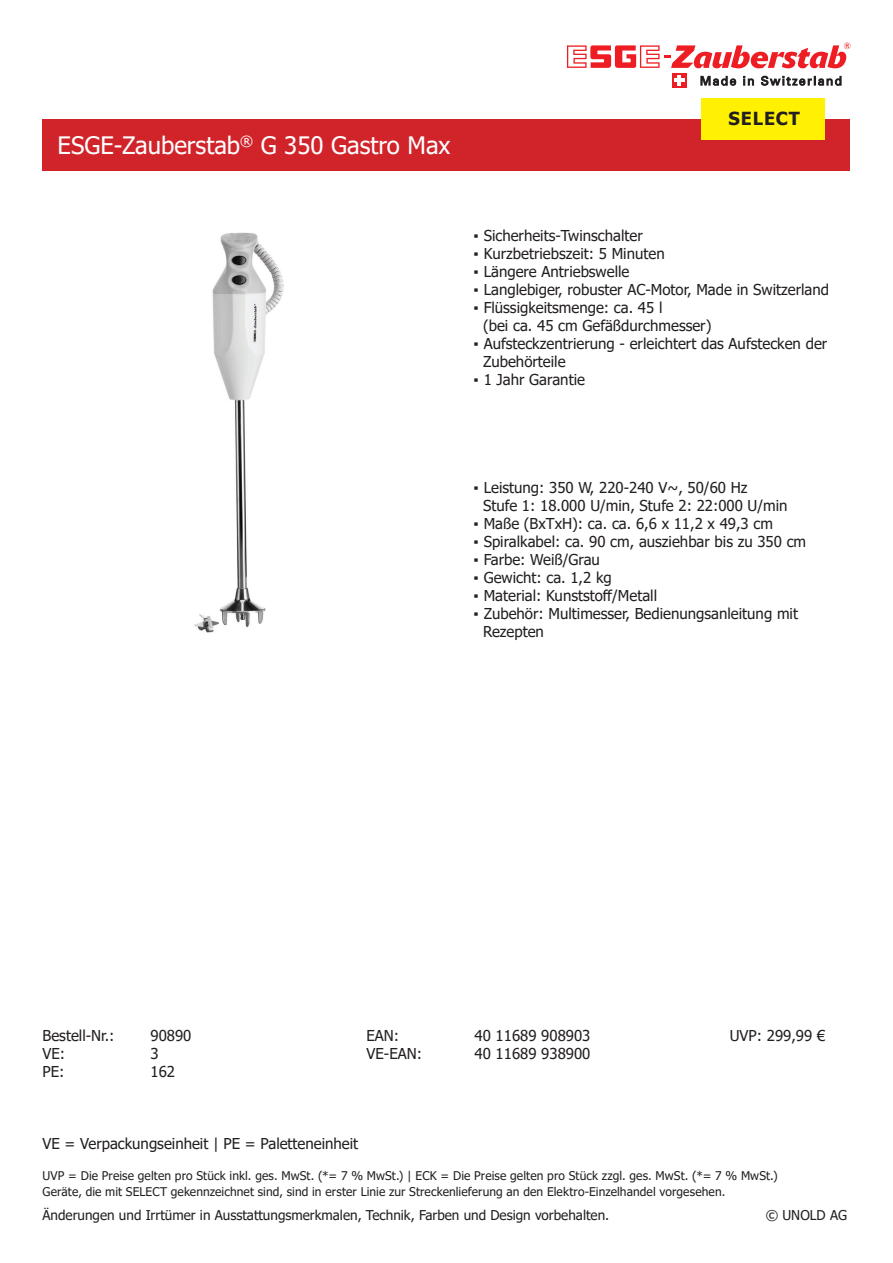
<style>
.page{position:relative;width:893px;height:1263px;background:#fff}
.page>*{position:absolute;margin:0;border:0;box-sizing:border-box;transform-origin:0 0}
.t1{font:24px "Tahoma";color:#fff}
.t2{font:700 18px "Tahoma";letter-spacing:.05em;color:#231f20}
.t3{font:15px/18px "Tahoma";color:#231f20}
.t4{font:13.5px "Tahoma";color:#231f20}
.t5{font:12px "Tahoma";letter-spacing:.01em;color:#231f20}
</style>
<div class="page">
<div style="left:43px;top:119px;width:807px;height:51px;background:#d1232a"></div>
<img style="left:194px;top:232px;width:90px;height:401px">
<div style="left:702px;top:98px;width:123px;height:42px;background:#fff101"></div>
<svg style="left:567px;top:43px;width:283px;height:25px"></svg>
<svg style="left:700px;top:75px;width:141px;height:11px"></svg>
<div style="left:671px;top:73px;width:15px;height:15px;background:#ee1d23"></div>
<hr style="left:677px;top:75px;width:4px;height:10px;background:#fff">
<hr style="left:674px;top:78px;width:10px;height:4px;background:#fff">
<p class="t1" style="left:58px;top:129px;width:394px">ESGE-Zauberstab<sup>®</sup> G 350 Gastro Max</p>
<p class="t2" style="left:728px;top:106px;width:73px">SELECT</p>
<p class="t3" style="left:474px;top:227px;width:171px">▪ Sicherheits-Twinschalter</p>
<p class="t3" style="left:474px;top:245px;width:193px">▪ Kurzbetriebszeit: 5 Minuten</p>
<p class="t3" style="left:474px;top:263px;width:157px">▪ Längere Antriebswelle</p>
<p class="t3" style="left:474px;top:281px;width:357px">▪ Langlebiger, robuster AC-Motor, Made in Switzerland</p>
<p class="t3" style="left:483px;top:299px;width:230px;text-indent:-9px">▪ Flüssigkeitsmenge: ca. 45 l<br>(bei ca. 45 cm Gefäßdurchmesser)</p>
<p class="t3" style="left:483px;top:335px;width:346px;text-indent:-9px">▪ Aufsteckzentrierung - erleichtert das Aufstecken der<br>Zubehörteile</p>
<p class="t3" style="left:474px;top:371px;width:113px">▪ 1 Jahr Garantie</p>
<p class="t3" style="left:474px;top:479px;width:275px">▪ Leistung: 350 W, 220-240 V~, 50/60 Hz</p>
<p class="t3" style="left:483px;top:497px;width:306px">Stufe 1: 18.000 U/min, Stufe 2: 22:000 U/min</p>
<p class="t3" style="left:474px;top:515px;width:301px">▪ Maße (BxTxH): ca. ca. 6,6 x 11,2 x 49,3 cm</p>
<p class="t3" style="left:474px;top:533px;width:334px">▪ Spiralkabel: ca. 90 cm, ausziehbar bis zu 350 cm</p>
<p class="t3" style="left:474px;top:551px;width:128px">▪ Farbe: Weiß/Grau</p>
<p class="t3" style="left:474px;top:569px;width:140px">▪ Gewicht: ca. 1,2 kg</p>
<p class="t3" style="left:474px;top:587px;width:185px">▪ Material: Kunststoff/Metall</p>
<p class="t3" style="left:474px;top:605px;width:326px">▪ Zubehör: Multimesser, Bedienungsanleitung mit</p>
<p class="t3" style="left:483px;top:623px;width:62px">Rezepten</p>
<p class="t3" style="left:43px;top:1027px;width:74px">Bestell-Nr.:</p>
<p class="t3" style="left:151px;top:1027px;width:42px">90890</p>
<p class="t3" style="left:367px;top:1027px;width:34px">EAN:</p>
<p class="t3" style="left:475px;top:1027px;width:117px">40 11689 908903</p>
<p class="t3" style="left:43px;top:1045px;width:24px">VE:</p>
<p class="t3" style="left:151px;top:1045px;width:10px">3</p>
<p class="t3" style="left:367px;top:1045px;width:57px">VE-EAN:</p>
<p class="t3" style="left:475px;top:1045px;width:117px">40 11689 938900</p>
<p class="t3" style="left:43px;top:1063px;width:23px">PE:</p>
<p class="t3" style="left:151px;top:1063px;width:26px">162</p>
<p class="t3" style="left:730px;top:1027px;width:97px">UVP: 299,99 €</p>
<p class="t3" style="left:43px;top:1135px;width:317px">VE = Verpackungseinheit | PE = Paletteneinheit</p>
<p class="t5" style="left:43px;top:1167px;width:737px">UVP = Die Preise gelten pro Stück inkl. ges. MwSt. (*= 7 % MwSt.) | ECK = Die Preise gelten pro Stück zzgl. ges. MwSt. (*= 7 % MwSt.)</p>
<p class="t5" style="left:43px;top:1183px;width:684px">Geräte, die mit SELECT gekennzeichnet sind, sind in erster Linie zur Streckenlieferung an den Elektro-Einzelhandel vorgesehen.</p>
<p class="t4" style="left:43px;top:1206px;width:568px">Änderungen und Irrtümer in Ausstattungsmerkmalen, Technik, Farben und Design vorbehalten.</p>
<p class="t4" style="left:766px;top:1206px;width:83px">© UNOLD AG</p>
</div>
